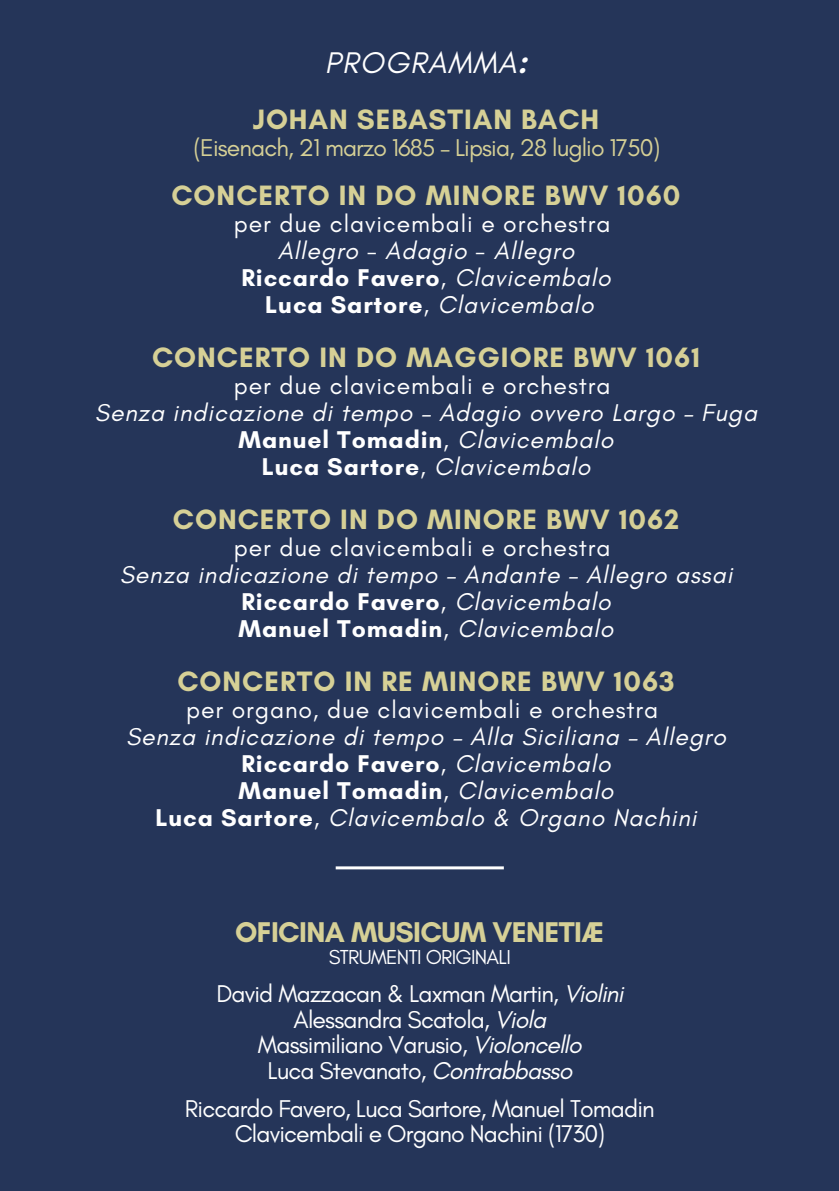
<style>
.page{position:relative;width:839px;height:1191px;background:#fff}
.page>*{position:absolute;margin:0;border:0;box-sizing:border-box;transform-origin:0 0}
.t1{font:italic 30.4px "Glacial Indifference";letter-spacing:.035em;color:#fff}
.t2{font:700 29px "Glacial Indifference";letter-spacing:-.02em;color:#d6d096}
.t3{font:700 28.6px "Glacial Indifference";letter-spacing:.035em;color:#d6d096}
.t4{font:italic 24.8px/27px "Glacial Indifference";letter-spacing:.035em;color:#fff;text-align:center}
.t5{font:24.8px "Glacial Indifference";letter-spacing:-.035em;color:#fff}
.t6{font:700 24.8px "Glacial Indifference";letter-spacing:.035em;color:#fff}
.t7{font:24.8px "Glacial Indifference";letter-spacing:.035em;color:#fff}
.t8{font:24.8px "Glacial Indifference";letter-spacing:-.035em;color:#d6d096}
.t9{font:20.6px "Glacial Indifference";letter-spacing:-.035em;color:#fff}
.s1{font-weight:700;font-style:normal}
.s2{font-style:normal}
.s3{font-weight:400}
.s4{font-weight:400;font-style:italic}
.s5{font-style:italic}
</style>
<div class="page">
<div style="left:0;top:0;width:838px;height:1191px;background:#253559"></div>
<hr style="left:336px;top:866px;width:168px;height:3px;background:#fff">
<h1 class="t1" style="left:325px;top:44px;width:203px">PROGRAMMA<span class="s1">:</span></h1>
<p class="t3" style="left:253px;top:102px;width:348px">JOHAN SEBASTIAN BACH</p>
<p class="t8" style="left:193px;top:132px;width:468px">(Eisenach, 21 marzo 1685 – Lipsia, 28 luglio 1750)</p>
<h1 class="t3" style="left:171px;top:178px;width:510px">CONCERTO IN DO MINORE BWV 1060</h1>
<h1 class="t4" style="left:234px;top:210px;width:378px"><span class="s2">per due clavicembali e orchestra<br></span>Allegro - Adagio - Allegro<br><span class="s1">Riccardo Favero</span><span class="s2">,</span> Clavicembalo<br><span class="s1">Luca Sartore</span><span class="s2">,</span> Clavicembalo</h1>
<p class="t3" style="left:152px;top:340px;width:549px">CONCERTO IN DO MAGGIORE BWV 1061</p>
<p class="t7" style="left:234px;top:371px;width:378px">per due clavicembali e orchestra</p>
<p class="t4" style="left:95px;top:399px;width:663px">Senza indicazione di tempo – Adagio ovvero Largo – Fuga</p>
<p class="t6" style="left:238px;top:425px;width:376px">Manuel Tomadin<span class="s3">,</span> <span class="s4">Clavicembalo</span></p>
<p class="t4" style="left:262px;top:453px;width:330px"><span class="s1">Luca Sartore</span><span class="s2">,</span> Clavicembalo</p>
<p class="t3" style="left:173px;top:502px;width:508px">CONCERTO IN DO MINORE BWV 1062</p>
<p class="t7" style="left:234px;top:533px;width:378px">per due clavicembali e orchestra</p>
<p class="t4" style="left:120px;top:561px;width:614px">Senza indicazione di tempo – Andante – Allegro assai</p>
<p class="t6" style="left:241px;top:587px;width:371px">Riccardo Favero<span class="s3">,</span> <span class="s4">Clavicembalo</span></p>
<p class="t6" style="left:238px;top:614px;width:376px">Manuel Tomadin<span class="s3">,</span> <span class="s4">Clavicembalo</span></p>
<p class="t3" style="left:177px;top:664px;width:498px">CONCERTO IN RE MINORE BWV 1063</p>
<p class="t7" style="left:186px;top:695px;width:473px">per organo, due clavicembali e orchestra</p>
<p class="t4" style="left:126px;top:723px;width:601px">Senza indicazione di tempo – Alla Siciliana – Allegro</p>
<p class="t6" style="left:241px;top:749px;width:371px">Riccardo Favero<span class="s3">,</span> <span class="s4">Clavicembalo</span></p>
<p class="t6" style="left:238px;top:776px;width:376px">Manuel Tomadin<span class="s3">,</span> <span class="s4">Clavicembalo</span></p>
<p class="t4" style="left:155px;top:804px;width:542px"><span class="s1">Luca Sartore</span><span class="s2">,</span> Clavicembalo &amp; Organo Nachini</p>
<p class="t2" style="left:235px;top:914px;width:371px">OFICINA MUSICUM VENETIÆ</p>
<p class="t9" style="left:329px;top:945px;width:184px">STRUMENTI ORIGINALI</p>
<h1 class="t5" style="left:216px;top:979px;width:408px">David Mazzacan &amp; Laxman Martin, <span class="s5">Violini</span></h1>
<p class="t5" style="left:293px;top:1004px;width:254px">Alessandra Scatola, <span class="s5">Viola</span></p>
<p class="t5" style="left:258px;top:1030px;width:325px">Massimiliano Varusio, <span class="s5">Violoncello</span></p>
<p class="t5" style="left:267px;top:1055px;width:306px">Luca Stevanato, <span class="s5">Contrabbasso</span></p>
<p class="t5" style="left:185px;top:1093px;width:471px">Riccardo Favero, Luca Sartore, Manuel Tomadin</p>
<p class="t5" style="left:235px;top:1119px;width:372px">Clavicembali e Organo Nachini (1730)</p>
</div>
